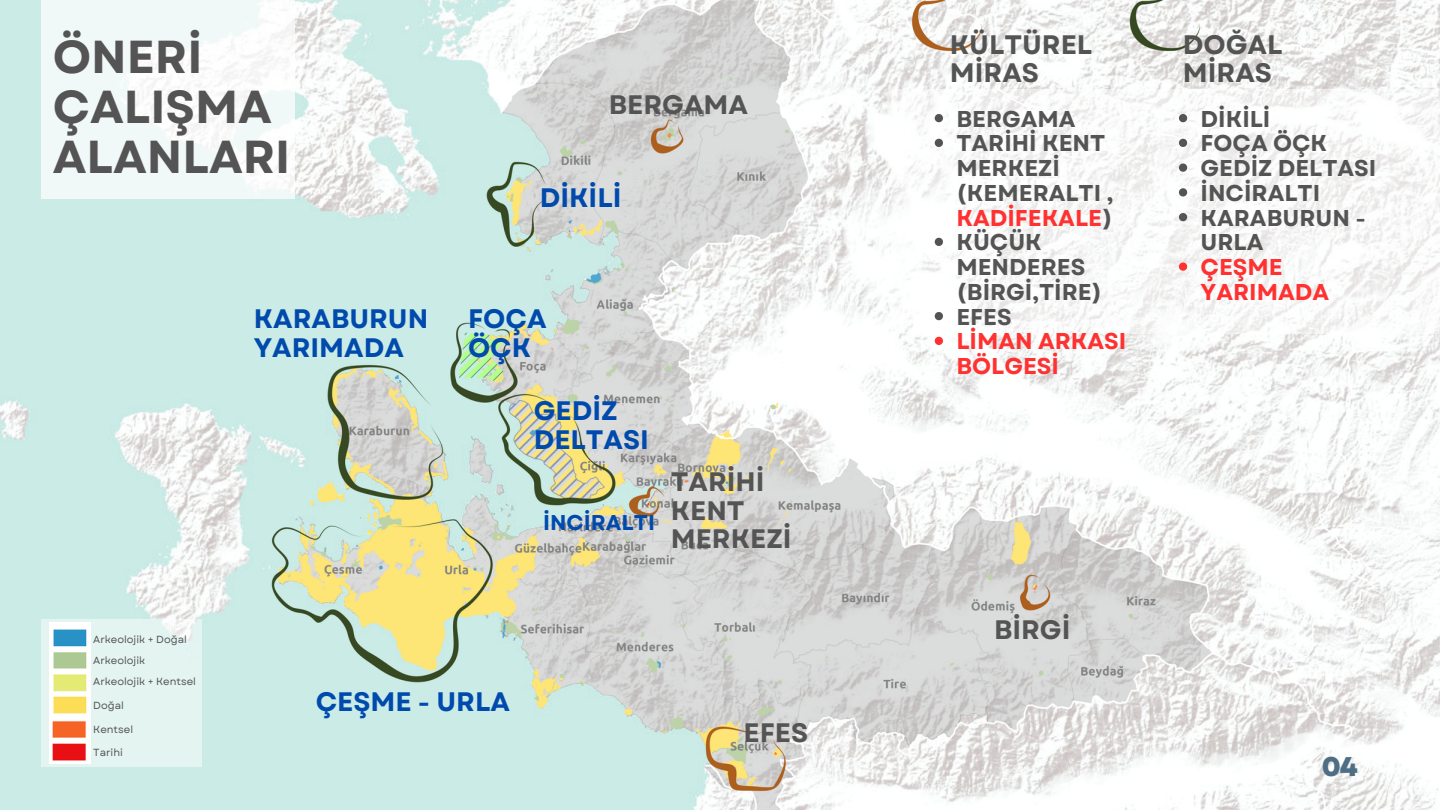
<style>
.page{position:relative;width:1440px;height:810px;background:#fff}
.page>*{position:absolute;margin:0;border:0;box-sizing:border-box;transform-origin:0 0}
.t1{font:700 46.2px/50.2px "Garet";color:#545454}
.t2{font:800 27px "Garet";color:#4e6e85}
.t3{font:700 26.7px/28.5px "Garet";color:#545454}
.t4{font:700 26.7px/28.5px "Garet";color:#004aad}
.t5{font:700 22.9px/24.8px "Garet";color:#545454}
.t6{font:700 22.9px/24.8px "Garet";color:#ff3131}
.t7{font:700 21.4px "Garet";color:#004aad}
.t8{font:10.3px "Garet";color:#545454}
.s1{color:#ff3131}
</style>
<div class="page">
<img style="left:0;top:0;width:1440px;height:810px">
<div style="left:892px;top:90px;width:548px;height:244px;background:#fff"></div>
<svg style="left:935px;top:114px;width:8px;height:8px"></svg>
<svg style="left:935px;top:139px;width:8px;height:8px"></svg>
<svg style="left:935px;top:238px;width:8px;height:8px"></svg>
<svg style="left:935px;top:312px;width:8px;height:8px"></svg>
<svg style="left:935px;top:337px;width:8px;height:8px"></svg>
<svg style="left:1179px;top:114px;width:8px;height:8px"></svg>
<svg style="left:1179px;top:139px;width:8px;height:8px"></svg>
<svg style="left:1179px;top:163px;width:8px;height:9px"></svg>
<svg style="left:1179px;top:188px;width:8px;height:8px"></svg>
<svg style="left:1179px;top:213px;width:8px;height:8px"></svg>
<svg style="left:1179px;top:262px;width:8px;height:9px"></svg>
<div style="left:42px;top:619px;width:160px;height:148px;background:#e3f4f1"></div>
<img style="left:49px;top:622px;width:41px;height:141px">
<div style="left:42px;top:0;width:253px;height:198px;background:linear-gradient(to right,#f0f9f8,#f9fafa)"></div>
<h2 class="t1" style="left:53px;top:32px;width:239px">ÖNERİ<br>ÇALIŞMA<br>ALANLARI</h2>
<h2 class="t4" style="left:254px;top:305px;width:176px">KARABURUN<br>YARIMADA</h2>
<h2 class="t3" style="left:609px;top:90px;width:141px">BERGAMA</h2>
<p class="t4" style="left:540px;top:183px;width:83px">DİKİLİ</p>
<h2 class="t4" style="left:468px;top:305px;width:80px">FOÇA<br>ÖÇK</h2>
<h3 class="t4" style="left:534px;top:397px;width:117px">GEDİZ<br>DELTASI</h3>
<p class="t7" style="left:543px;top:508px;width:113px">İNCİRALTI</p>
<h2 class="t3" style="left:671px;top:468px;width:122px">TARİHİ<br>KENT<br>MERKEZİ</h2>
<p class="t8" style="left:93px;top:632px;width:95px">Arkeolojik + Doğal</p>
<p class="t8" style="left:93px;top:653px;width:53px">Arkeolojik</p>
<p class="t8" style="left:93px;top:674px;width:104px">Arkeolojik + Kentsel</p>
<p class="t8" style="left:93px;top:698px;width:32px">Doğal</p>
<p class="t8" style="left:93px;top:722px;width:41px">Kentsel</p>
<p class="t8" style="left:93px;top:745px;width:30px">Tarihi</p>
<h2 class="t4" style="left:316px;top:687px;width:196px">ÇEŞME - URLA</h2>
<h2 class="t3" style="left:744px;top:719px;width:66px">EFES</h2>
<h1 class="t3" style="left:950px;top:30px;width:144px">KÜLTÜREL<br>MİRAS</h1>
<h2 class="t3" style="left:1183px;top:30px;width:101px">DOĞAL<br>MİRAS</h2>
<p class="t5" style="left:956px;top:106px;width:158px">BERGAMA<br>TARİHİ KENT<br>MERKEZİ (KEMERALTI ,<br><span class="s1">KADİFEKALE</span>)<br>KÜÇÜK<br>MENDERES (BİRGİ,TİRE)<br>EFES</p>
<p class="t6" style="left:956px;top:329px;width:171px">LİMAN ARKASI<br>BÖLGESİ</p>
<p class="t5" style="left:1201px;top:106px;width:71px">DİKİLİ</p>
<p class="t5" style="left:1201px;top:131px;width:128px">FOÇA ÖÇK</p>
<p class="t5" style="left:1201px;top:156px;width:177px">GEDİZ DELTASI</p>
<p class="t5" style="left:1201px;top:181px;width:121px">İNCİRALTI</p>
<p class="t5" style="left:1201px;top:205px;width:167px">KARABURUN -<br>URLA</p>
<p class="t6" style="left:1201px;top:255px;width:130px">ÇEŞME<br>YARIMADA</p>
<h2 class="t3" style="left:994px;top:616px;width:78px">BİRGİ</h2>
<h2 class="t2" style="left:1322px;top:747px;width:37px">04</h2>
</div>
